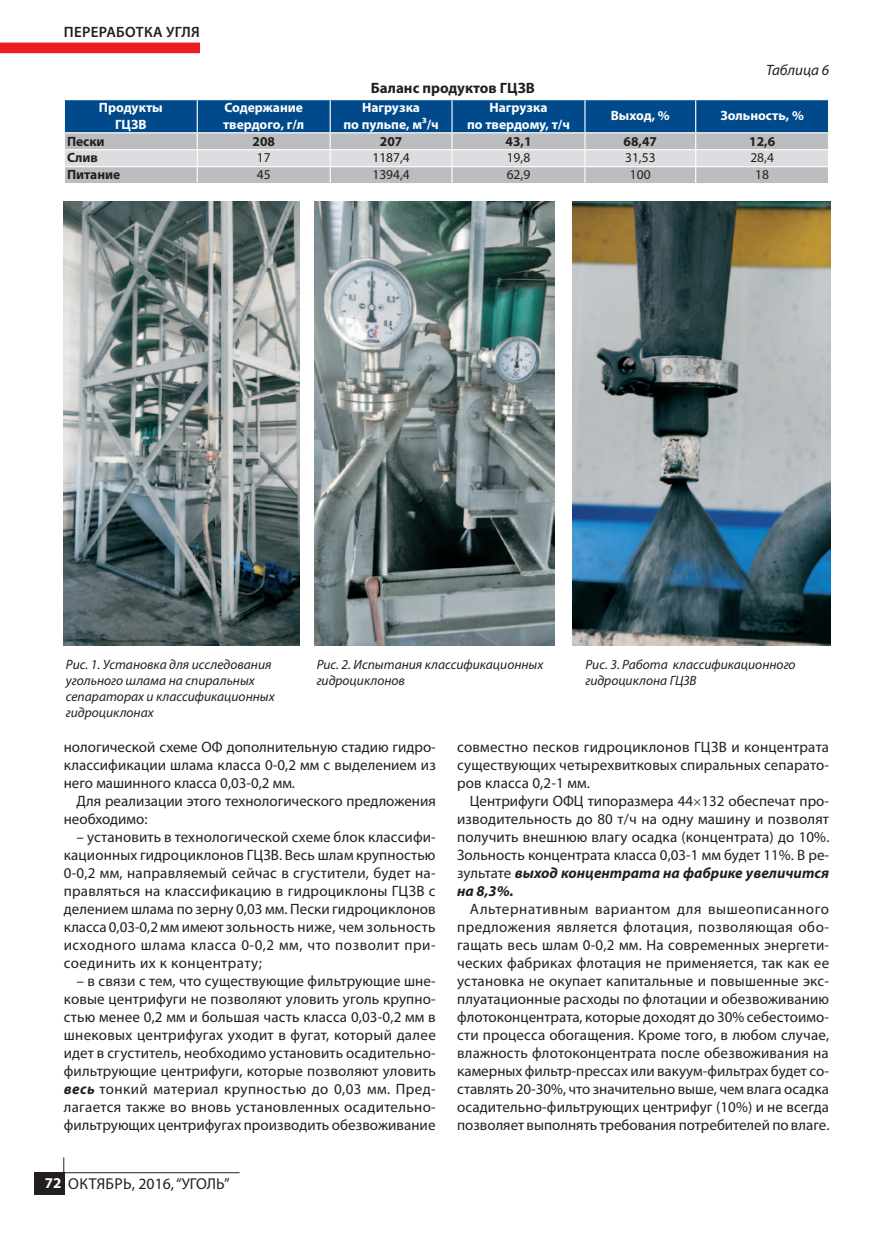
<style>
.page{position:relative;width:893px;height:1234px;background:#fff}
.page>*{position:absolute;margin:0;border:0;box-sizing:border-box;transform-origin:0 0}
.t1{font:15.75px "Myriad Pro";color:#231f20}
.Osnovnoy1{font:15px/18px "Myriad Pro";letter-spacing:.005em;color:#231f20;text-align:justify}
.Osnovnoy1-2{font:700 15px "Myriad Pro";color:#231f20}
.t2{font:600 15px "Myriad Pro";letter-spacing:.02em;color:#231f20}
.Osnovnoy1-3{font:italic 15px "Myriad Pro";color:#231f20}
.Podpic{font:italic 13.5px/16.2px "Myriad Pro";color:#231f20}
.tablica{font:700 13.5px "Myriad Pro";color:#fff}
.tablica-2{font:13.5px "Myriad Pro";color:#231f20}
.tablica-3{font:700 13.5px "Myriad Pro";color:#231f20}
.s1{font-weight:700;font-style:italic}
.s2{font-weight:700;font-size:15px;color:#fff}
</style>
<div class="page">
<img style="left:64px;top:201px;width:235px;height:444px">
<img style="left:314px;top:201px;width:240px;height:444px">
<img style="left:572px;top:201px;width:258px;height:444px">
<div style="left:34px;top:1171px;width:30px;height:23px;background:#231f20"></div>
<hr style="left:64px;top:1171px;width:176px;height:1px;background:#231f20">
<svg style="left:63px;top:1157px;width:1px;height:15px"></svg>
<div style="left:0;top:43px;width:200px;height:10px;background:#ee1d23"></div>
<svg style="left:64px;top:100px;width:765px;height:84px;background:#7f9bb5"></svg>
<hr style="left:696px;top:183px;width:133px;height:1px;background:#fff">
<p class="t2" style="left:64px;top:22px;width:137px">ПЕРЕРАБОТКА УГЛЯ</p>
<p class="tablica" style="left:99px;top:99px;width:65px">Продукты</p>
<p class="tablica" style="left:115px;top:115px;width:33px">ГЦЗB</p>
<p class="tablica" style="left:224px;top:99px;width:80px">Содержание</p>
<p class="tablica" style="left:223px;top:115px;width:83px">твердого, г/л</p>
<p class="Osnovnoy1-2" style="left:371px;top:78px;width:166px">Баланс продуктов ГЦЗB</p>
<p class="tablica" style="left:362px;top:99px;width:59px">Нагрузка</p>
<p class="tablica" style="left:343px;top:115px;width:97px">по пульпе, м³/ч</p>
<p class="tablica" style="left:489px;top:99px;width:59px">Нагрузка</p>
<p class="tablica" style="left:467px;top:115px;width:104px">по твердому, т/ч</p>
<p class="Osnovnoy1-3" style="left:766px;top:61px;width:65px">Таблица 6</p>
<p class="tablica" style="left:611px;top:107px;width:61px">Выход, %</p>
<p class="tablica" style="left:720px;top:107px;width:85px">Зольность, %</p>
<p class="tablica-3" style="left:67px;top:132px;width:39px">Пески</p>
<p class="tablica-3" style="left:252px;top:132px;width:24px">208</p>
<p class="tablica-3" style="left:380px;top:132px;width:24px">207</p>
<p class="tablica-3" style="left:505px;top:132px;width:27px">43,1</p>
<p class="tablica-3" style="left:624px;top:132px;width:35px">68,47</p>
<p class="tablica-3" style="left:749px;top:132px;width:27px">12,6</p>
<p class="tablica-3" style="left:67px;top:149px;width:33px">Слив</p>
<p class="tablica-2" style="left:257px;top:149px;width:15px">17</p>
<p class="tablica-2" style="left:372px;top:149px;width:39px">1187,4</p>
<p class="tablica-2" style="left:507px;top:149px;width:25px">19,8</p>
<p class="tablica-2" style="left:625px;top:149px;width:32px">31,53</p>
<p class="tablica-2" style="left:750px;top:149px;width:25px">28,4</p>
<p class="tablica-3" style="left:67px;top:166px;width:55px">Питание</p>
<p class="tablica-2" style="left:257px;top:166px;width:15px">45</p>
<p class="tablica-2" style="left:372px;top:166px;width:39px">1394,4</p>
<p class="tablica-2" style="left:507px;top:166px;width:25px">62,9</p>
<p class="tablica-2" style="left:630px;top:166px;width:22px">100</p>
<p class="tablica-2" style="left:755px;top:166px;width:15px">18</p>
<p class="Podpic" style="left:66px;top:655px;width:210px">Рис. 1. Установка для исследования угольного шлама на спиральных сепараторах и классификационных гидроциклонах</p>
<p class="Podpic" style="left:317px;top:655px;width:228px">Рис. 2. Испытания классификационных гидроциклонов</p>
<p class="Osnovnoy1" style="left:64px;top:737px;width:374px">нологической схеме ОФ дополнительную стадию гидро&shy;классификации шлама класса 0-0,2 мм с выделением из него машинного класса 0,03-0,2 мм.</p>
<p class="Osnovnoy1" style="left:64px;top:791px;width:374px;text-indent:13px">Для реализации этого технологического предложения необходимо:</p>
<p class="Osnovnoy1" style="left:64px;top:827px;width:374px;text-indent:13px">– установить в технологической схеме блок классифи&shy;кационных гидроциклонов ГЦЗВ. Весь шлам крупностью 0-0,2 мм, направляемый сейчас в сгустители, будет на&shy;правляться на классификацию в гидроциклоны ГЦЗВ с делением шлама по зерну 0,03 мм. Пески гидроциклонов класса 0,03-0,2 мм имеют зольность ниже, чем зольность исходного шлама класса 0-0,2 мм, что позволит при&shy;соединить их к концентрату;</p>
<p class="Osnovnoy1" style="left:64px;top:971px;width:374px;text-indent:13px">– в связи с тем, что существующие фильтрующие шне&shy;ковые центрифуги не позволяют уловить уголь крупно&shy;стью менее 0,2 мм и большая часть класса 0,03-0,2 мм в шнековых центрифугах уходит в фугат, который далее идет в сгуститель, необходимо установить осадительно&shy;фильтрующие центрифуги, которые позволяют уловить <span class="s1">весь</span> тонкий материал крупностью до 0,03 мм. Пред&shy;лагается также во вновь установленных осадительно&shy;фильтрующих центрифугах производить обезвоживание</p>
<p class="Podpic" style="left:585px;top:655px;width:212px">Рис. 3. Работа классификационного</p>
<p class="Podpic" style="left:585px;top:672px;width:113px">гидроциклона ГЦЗВ</p>
<p class="Osnovnoy1" style="left:457px;top:737px;width:374px">совместно песков гидроциклонов ГЦЗВ и концентрата существующих четырехвитковых спиральных сепарато&shy;ров класса 0,2-1 мм.</p>
<p class="Osnovnoy1" style="left:457px;top:791px;width:374px;text-indent:13px">Центрифуги ОФЦ типоразмера 44 132 обеспечат про&shy;изводительность до 80 т/ч на одну машину и позволят получить внешнюю влагу осадка (концентрата) до 10%.<br>Зольность концентрата класса 0,03-1 мм будет 11%. В ре&shy;зультате <span class="s1">выход концентрата на фабрике увеличится на 8,3%.</span></p>
<p class="Osnovnoy1" style="left:457px;top:899px;width:374px;text-indent:13px">Альтернативным вариантом для вышеописанного предложения является флотация, позволяющая обо&shy;гащать весь шлам 0-0,2 мм. На современных энергети&shy;ческих фабриках флотация не применяется, так как ее установка не окупает капитальные и повышенные экс&shy;плуатационные расходы по флотации и обезвоживанию флотоконцентрата, которые доходят до 30% себестоимо&shy;сти процесса обогащения. Кроме того, в любом случае, влажность флотоконцентрата после обезвоживания на камерных фильтр-прессах или вакуум-фильтрах будет со&shy;ставлять 20-30%, что значительно выше, чем влага осадка осадительно-фильтрующих центрифуг (10%) и не всегда позволяет выполнять требования потребителей по влаге.</p>
<p class="t1" style="left:45px;top:1173px;width:186px"><span class="s2">72</span> ОКТЯБРЬ, 2016, “УГОЛЬ”</p>
</div>
